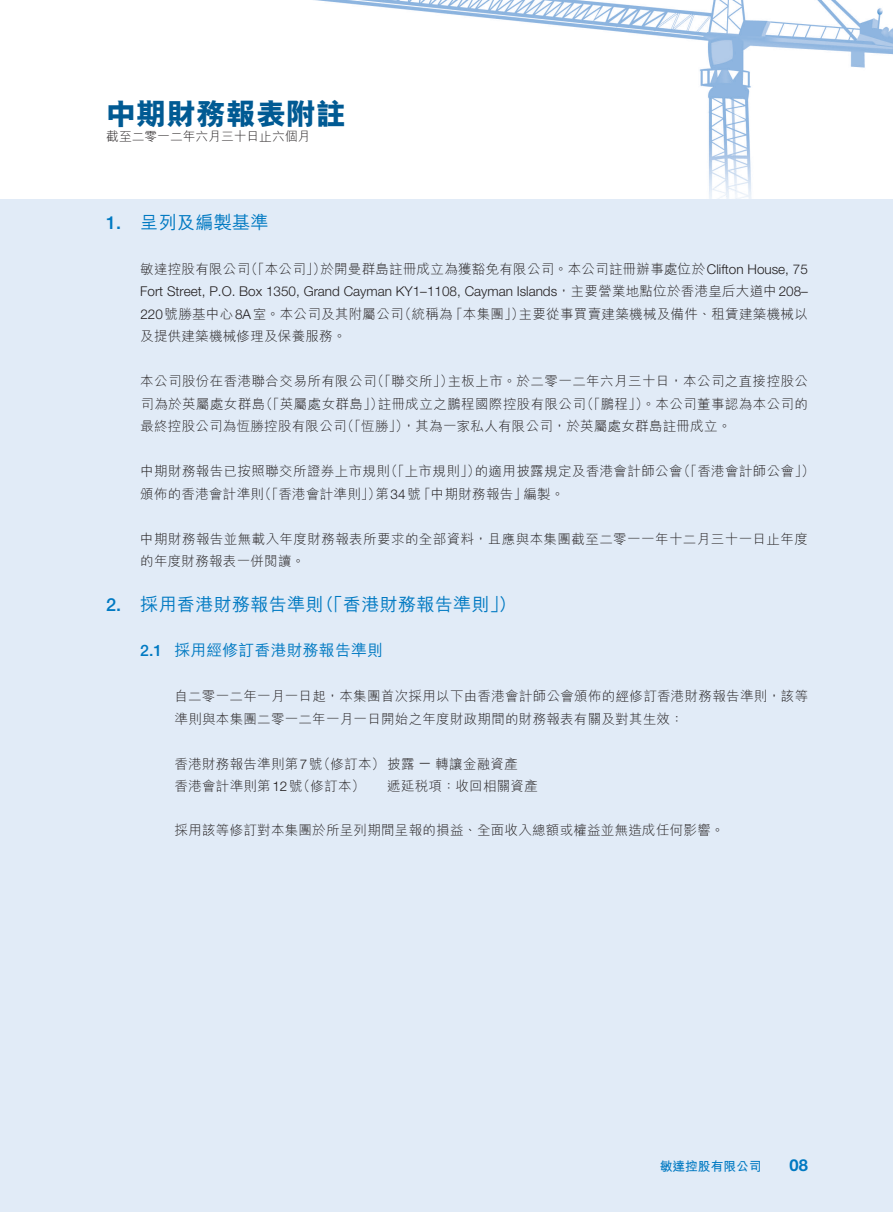
<style>
.page{position:relative;width:893px;height:1212px;background:#fff}
.page>*{position:absolute;margin:0;border:0;box-sizing:border-box;transform-origin:0 0}
.t1{font:800 30px "M Hei HK";color:#005a93}
.t2{font:500 18px "M Hei HK";letter-spacing:.02em;color:#0079c2}
.t3{font:500 18px "Helvetica Neue LT Std";color:#0079c2}
.t4{font:700 16.5px "Helvetica Neue LT Std";color:#0079c2}
.t5{font:500 15.75px "M Hei HK";letter-spacing:.02em;color:#0079c2}
.t6{font:500 15.75px "Helvetica Neue LT Std";color:#0079c2}
.t7{font:300 13.5px/22.5px "M Hei HK";letter-spacing:.025em;color:#231f20}
.t8{font:300 13.5px "Helvetica Neue LT Std";color:#231f20}
.t9{font:300 12.75px "M Hei HK";color:#231f20}
.t10{font:700 12.75px "M Hei HK";color:#0079c2}
.s1{font-family:"Helvetica Neue LT Std"}
.s2{font-family:"M Hei HK"}
</style>
<div class="page">
<img style="left:311px;top:0;width:582px;height:200px">
<div style="left:0;top:200px;width:893px;height:1012px;background:#e1ebf7"></div>
<h1 class="t1" style="left:106px;top:98px;width:241px">中期財務報表附註</h1>
<p class="t9" style="left:106px;top:129px;width:205px">截至二零一二年六月三十日止六個月</p>
<h2 class="t3" style="left:106px;top:212px;width:17px">1.</h2>
<h2 class="t3" style="left:106px;top:594px;width:17px">2.</h2>
<h2 class="t2" style="left:140px;top:209px;width:130px">呈列及編製基準</h2>
<p class="t7" style="left:320px;top:257px;width:489px">於開曼群島註冊成立為獲豁免有限公司。本公司註冊辦事處位於<span class="s1">Clifton House, 75</span></p>
<p class="t7" style="left:245px;top:257px;width:83px">（「本公司」）</p>
<p class="t7" style="left:140px;top:257px;width:111px">敏達控股有限公司</p>
<p class="t8" style="left:140px;top:283px;width:669px">Fort Street P, O. . Box 1350, Grand Cayman KY –1 1108, Cayman Islands<span class="s2">，主要營業地點位於香港皇后大道中</span>208–</p>
<p class="t7" style="left:519px;top:302px;width:291px">主要從事買賣建築機械及備件、租賃建築機械以</p>
<p class="t7" style="left:398px;top:302px;width:56px">（統稱為</p>
<p class="t7" style="left:449px;top:302px;width:76px">「本集團」）</p>
<p class="t7" style="left:140px;top:302px;width:265px"><span class="s1">220</span>號勝基中心<span class="s1">8A</span>室。本公司及其附屬公司及提供建築機械修理及保養服務。</p>
<p class="t7" style="left:371px;top:370px;width:84px">（「聯交所」）</p>
<p class="t7" style="left:140px;top:370px;width:238px">本公司股份在香港聯合交易所有限公司</p>
<p class="t7" style="left:448px;top:370px;width:362px">主板上市。於二零一二年六月三十日，本公司之直接控股公</p>
<p class="t7" style="left:260px;top:392px;width:125px">（「英屬處女群島」）</p>
<p class="t7" style="left:580px;top:392px;width:229px">（「鵬程」）。本公司董事認為本公司的</p>
<p class="t7" style="left:378px;top:392px;width:210px">註冊成立之鵬程國際控股有限公司</p>
<p class="t7" style="left:140px;top:392px;width:126px">司為於英屬處女群島</p>
<p class="t7" style="left:341px;top:415px;width:69px">（「恆勝」）</p>
<p class="t7" style="left:402px;top:415px;width:331px">，其為一家私人有限公司，於英屬處女群島註冊成立。</p>
<p class="t7" style="left:140px;top:415px;width:208px">最終控股公司為恆勝控股有限公司</p>
<p class="t7" style="left:475px;top:460px;width:209px">的適用披露規定及香港會計師公會</p>
<p class="t7" style="left:677px;top:460px;width:139px">（「香港會計師公會 (「</p>
<p class="t7" style="left:384px;top:460px;width:97px">（「上市規則」）</p>
<p class="t7" style="left:140px;top:460px;width:251px">中期財務報告已按照聯交所證券上市規則</p>
<p class="t7" style="left:258px;top:482px;width:124px">（「香港會計準則」）</p>
<p class="t7" style="left:140px;top:482px;width:125px">頒佈的香港會計準則</p>
<p class="t7" style="left:140px;top:527px;width:669px">中期財務報告並無載入年度財務報表所要求的全部資料，且應與本集團截至二零一一年十二月三十一日止年度的年度財務報表一併閱讀。</p>
<h2 class="t2" style="left:316px;top:591px;width:202px">（「香港財務報告準則 (「</h2>
<p class="t7" style="left:375px;top:482px;width:47px">第<span class="s1">34</span>號</p>
<p class="t7" style="left:417px;top:482px;width:111px">「中期財務報告」</p>
<p class="t7" style="left:523px;top:482px;width:42px">編製。</p>
<h2 class="t2" style="left:140px;top:591px;width:185px">採用香港財務報告準則</h2>
<p class="t6" style="left:140px;top:641px;width:23px">2.1</p>
<p class="t5" style="left:174px;top:639px;width:210px">採用經修訂香港財務報告準則</p>
<p class="t7" style="left:174px;top:685px;width:635px">自二零一二年一月一日起，本集團首次採用以下由香港會計師公會頒佈的經修訂香港財務報告準則，該等準則與本集團二零一二年一月一日開始之年度財政期間的財務報表有關及對其生效：</p>
<p class="t7" style="left:435px;top:752px;width:84px">轉讓金融資產</p>
<p class="t7" style="left:387px;top:752px;width:152px;text-indent:-213px">香港財務報告準則第<span class="s1">7</span> （號修訂本）披露<br>遞延稅項：收回相關資產</p>
<p class="t8" style="left:418px;top:754px;width:15px">—</p>
<p class="t7" style="left:175px;top:775px;width:192px">香港會計準則第<span class="s1">12</span> （號修訂本）</p>
<p class="t7" style="left:175px;top:818px;width:551px">採用該等修訂對本集團於所呈列期間呈報的損益、全面收入總額或權益並無造成任何影響。</p>
<p class="t10" style="left:660px;top:1157px;width:103px">敏達控股有限公司</p>
<p class="t4" style="left:790px;top:1154px;width:20px">08</p>
</div>
